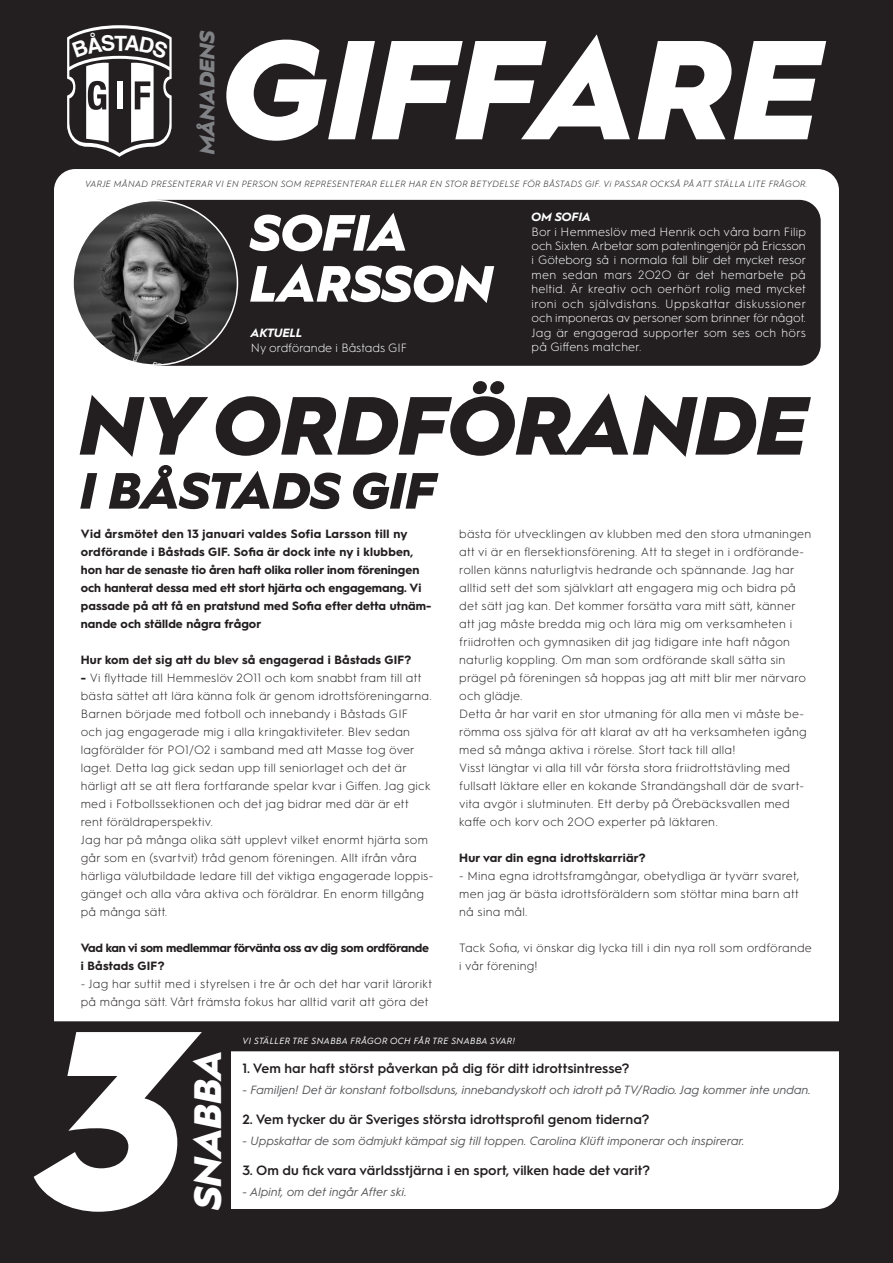
<style>
.page{position:relative;width:893px;height:1263px;background:#231f20}
.page>*{position:absolute;margin:0;border:0;box-sizing:border-box;transform-origin:0 0}
.t1{font:italic 900 255.15px "Hurme Are 2019";color:#fff}
.t2{font:italic 900 141px "Hurme Are 2019";color:#fff}
.t3{font:italic 900 82.5px "Hurme Are 2019";color:#231f20}
.t4{font:italic 900 51px "Hurme Are 2019";color:#fff}
.t5{font:italic 900 51px "Hurme Are 2019";letter-spacing:-.01em;color:#231f20}
.t6{font:italic 900 38.4px "Hurme Are 2019";color:#fff}
.t7{font:700 21.15px "Helvetica";color:#fff}
.t8{font:italic 900 21px "Hurme Are 2019";color:#808285}
.t9{font:600 13.5px "Hurme Are 2019";color:#231f20}
.t10{font:300 12px/18px "Hurme Are 2019";letter-spacing:.02em;color:#231f20}
.t11{font:700 12px/18px "Hurme Are 2019";letter-spacing:.01em;color:#231f20}
.t12{font:300 12px/14.4px "Hurme Are 2019";letter-spacing:.02em;color:#fff;text-align:justify}
.t13{font:italic 12px "Hurme Are 2019";color:#57585a}
.t14{font:700 12px/18px "Hurme Are 2019";letter-spacing:-.02em;color:#231f20}
.t15{font:300 12px "Hurme Are 2019";color:#fff}
.t16{font:italic 700 12px "Hurme Are 2019";color:#fff}
.t17{font:italic 300 9px "Hurme Are 2019";letter-spacing:.02em;color:#231f20}
.t18{font:italic 9px "Hurme Are 2019";letter-spacing:.02em;color:#fff}
.s1{font-weight:700}
</style>
<div class="page">
<div style="left:54px;top:169px;width:785px;height:1040px;background:#fff;border-radius:21px"></div>
<div style="left:45px;top:1040px;width:186px;height:174px;background:#231f20"></div>
<div style="left:45px;top:1021px;width:803px;height:30px;background:#231f20"></div>
<div style="left:137px;top:200px;width:684px;height:166px;background:#231f20;border-radius:21px"></div>
<img style="left:73px;top:201px;width:164px;height:164px;border-radius:82px">
<svg style="left:67px;top:25px;width:105px;height:132px"></svg>
<p class="t8" style="left:192px;top:154px;width:126px;rotate:-90deg">MÅNADENS</p>
<p class="t7" style="left:114px;top:26px;width:15px">T</p>
<p class="t2" style="left:223px;top:-9px;width:601px">GIFFARE</p>
<p class="t17" style="left:85px;top:178px;width:724px">VARJE MÅNAD PRESENTERAR VI EN PERSON SOM REPRESENTERAR ELLER HAR EN STOR BETYDELSE FÖR BÅSTADS GIF. Vi PASSAR OCKSÅ PÅ ATT STÄLLA LITE FRÅGOR.</p>
<p class="t4" style="left:251px;top:197px;width:160px">SOFIA</p>
<p class="t4" style="left:251px;top:248px;width:244px">LARSSON</p>
<p class="t16" style="left:251px;top:324px;width:53px">AKTUELL</p>
<p class="t15" style="left:251px;top:339px;width:158px">Ny ordförande i Båstads GIF</p>
<p class="t16" style="left:531px;top:209px;width:61px">OM SOFIA</p>
<p class="t12" style="left:531px;top:224px;width:276px">Bor i Hemmeslöv med Henrik och våra barn Filip och Sixten. Arbetar som patentingenjör på Ericsson i Göteborg så i normala fall blir det mycket resor men sedan mars 2020 är det hemarbete på heltid. Är kreativ och oerhört rolig med mycket ironi och självdistans. Uppskattar diskussioner och imponeras av personer som brinner för något.<br>Jag är engagerad supporter som ses och hörs på Giffens matcher.</p>
<p class="t3" style="left:81px;top:368px;width:730px">NY ORDFÖRANDE</p>
<p class="t5" style="left:81px;top:455px;width:357px">I BÅSTADS GIF</p>
<p class="t11" style="left:81px;top:524px;width:352px">Vid årsmötet den 13 januari valdes Sofia Larsson till ny ordförande i Båstads GIF. Sofia är dock inte ny i klubben, hon har de senaste tio åren haft olika roller inom föreningen och hanterat dessa med ett stort hjärta och engagemang. Vi passade på att få en pratstund med Sofia efter detta utnäm&shy;nande och ställde några frågor</p>
<p class="t11" style="left:81px;top:650px;width:332px">Hur kom det sig att du blev så engagerad i Båstads GIF?</p>
<p class="t10" style="left:81px;top:668px;width:352px"><span class="s1">-</span> Vi flyttade till Hemmeslöv 2011 och kom snabbt fram till att bästa sättet att lära känna folk är genom idrottsföreningarna.<br>Barnen började med fotboll och innebandy i Båstads GIF och jag engagerade mig i alla kringaktiviteter. Blev sedan lagförälder för P01/02 i samband med att Masse tog över laget. Detta lag gick sedan upp till seniorlaget och det är härligt att se att flera fortfarande spelar kvar i Giffen. Jag gick med i Fotbollssektionen och det jag bidrar med där är ett rent föräldraperspektiv.</p>
<p class="t10" style="left:81px;top:830px;width:354px">Jag har på många olika sätt upplevt vilket enormt hjärta som går som en (svartvit) tråd genom föreningen. Allt ifrån våra härliga välutbildade ledare till det viktiga engagerade loppis&shy;gänget och alla våra aktiva och föräldrar. En enorm tillgång på många sätt.</p>
<p class="t14" style="left:81px;top:938px;width:350px">Vad kan vi som medlemmar förvänta oss av dig som ordförande i Båstads GIF?</p>
<p class="t10" style="left:81px;top:974px;width:353px">- Jag har suttit med i styrelsen i tre år och det har varit lärorikt på många sätt. Vårt främsta fokus har alltid varit att göra det</p>
<p class="t10" style="left:459px;top:524px;width:354px">bästa för utvecklingen av klubben med den stora utmaningen att vi är en flersektionsförening. Att ta steget in i ordförande&shy;rollen känns naturligtvis hedrande och spännande. Jag har alltid sett det som självklart att engagera mig och bidra på det sätt jag kan. Det kommer forsätta vara mitt sätt, känner att jag måste bredda mig och lära mig om verksamheten i friidrotten och gymnasiken dit jag tidigare inte haft någon naturlig koppling. Om man som ordförande skall sätta sin prägel på föreningen så hoppas jag att mitt blir mer närvaro och glädje.</p>
<p class="t10" style="left:459px;top:704px;width:349px">Detta år har varit en stor utmaning för alla men vi måste be&shy;römma oss själva för att klarat av att ha verksamheten igång med så många aktiva i rörelse. Stort tack till alla!</p>
<p class="t10" style="left:459px;top:758px;width:346px">Visst längtar vi alla till vår första stora friidrottstävling med fullsatt läktare eller en kokande Strandängshall där de svart&shy;vita avgör i slutminuten. Ett derby på Örebäcksvallen med kaffe och korv och 200 experter på läktaren.</p>
<p class="t11" style="left:459px;top:848px;width:188px">Hur var din egna idrottskarriär?</p>
<p class="t10" style="left:459px;top:866px;width:341px;text-align:justify">- Mina egna idrottsframgångar, obetydliga är tyvärr svaret, men jag är bästa idrottsföräldern som stöttar mina barn att nå sina mål.</p>
<p class="t10" style="left:459px;top:938px;width:354px">Tack Sofia, vi önskar dig lycka till i din nya roll som ordförande i vår förening!</p>
<p class="t1" style="left:43px;top:941px;width:146px">3</p>
<p class="t6" style="left:181px;top:1209px;width:164px;rotate:-90deg">SNABBA</p>
<p class="t18" style="left:242px;top:1035px;width:274px">VI STÄLLER TRE SNABBA FRÅGOR OCH FÅR TRE SNABBA SVAR!</p>
<p class="t9" style="left:242px;top:1059px;width:389px">1. Vem har haft störst påverkan på dig för ditt idrottsintresse?</p>
<p class="t13" style="left:242px;top:1081px;width:570px">- Familjen! Det är konstant fotbollsduns, innebandyskott och idrott på TV/Radio. Jag kommer inte undan.</p>
<p class="t9" style="left:242px;top:1110px;width:409px">2. Vem tycker du är Sveriges största idrottsprofil genom tiderna?</p>
<p class="t13" style="left:242px;top:1132px;width:504px">- Uppskattar de som ödmjukt kämpat sig till toppen. Carolina Klüft imponerar och inspirerar.</p>
<p class="t9" style="left:242px;top:1161px;width:409px">3. Om du fick vara världsstjärna i en sport, vilken hade det varit?</p>
<p class="t13" style="left:242px;top:1183px;width:166px">- Alpint, om det ingår After ski.</p>
</div>
